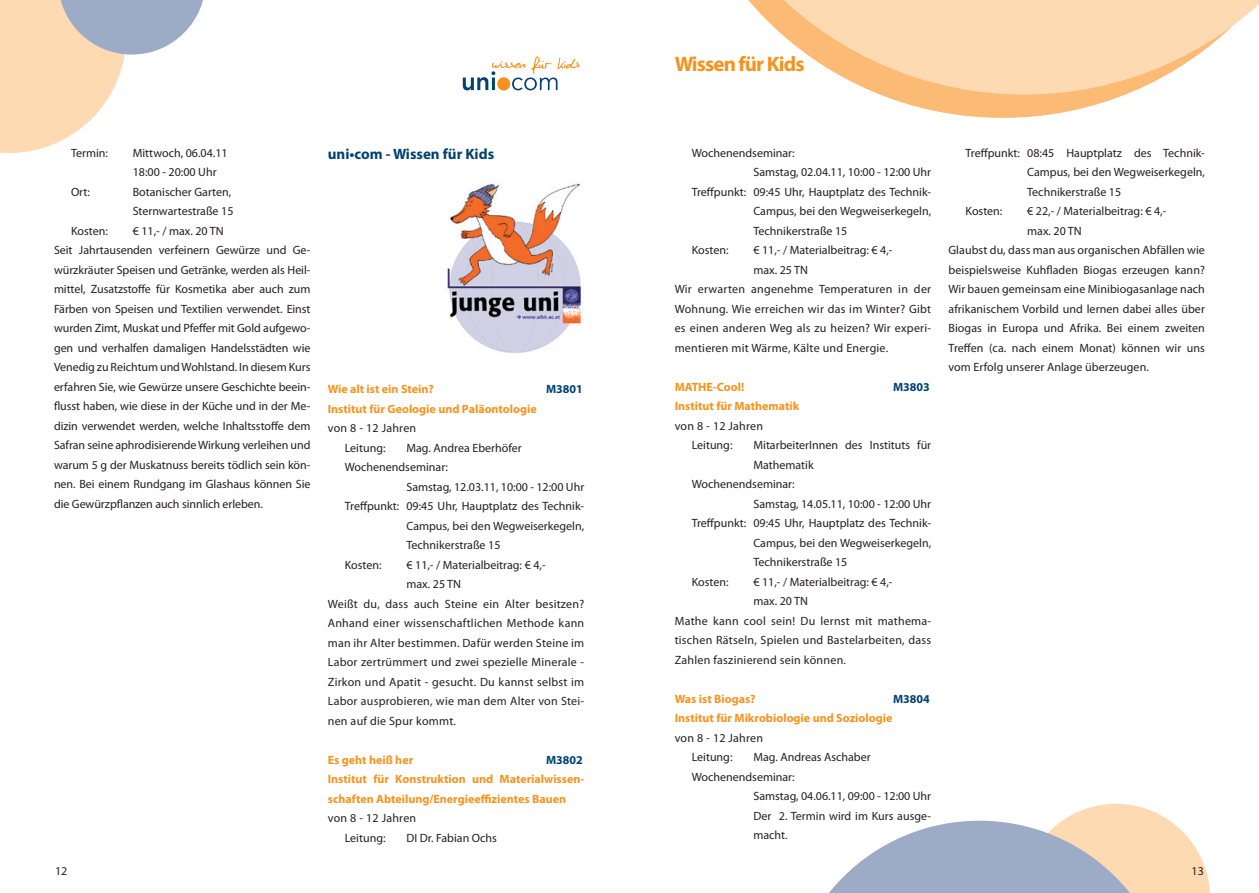
<style>
.page{position:relative;width:1259px;height:893px;background:#fff}
.page>*{position:absolute;margin:0;border:0;box-sizing:border-box;transform-origin:0 0}
.t1{font:700 21px "Myriad Pro";letter-spacing:-.04em;color:#f7931d}
.t2{font:700 15px "Myriad Pro";color:#004271}
.t3{font:12px/19.5px "Myriad Pro";color:#231f20}
.t4{font:12px "Myriad Pro";letter-spacing:.02em;color:#231f20}
.t5{font:700 12px/19.5px "Myriad Pro";color:#f7931d}
.t6{font:700 12px "Myriad Pro";color:#004271}
</style>
<div class="page">
<svg style="left:0;top:0;width:203px;height:153px"></svg>
<svg style="left:829px;top:804px;width:381px;height:89px"></svg>
<svg style="left:881px;top:95px;width:243px;height:23px;fill:#fcbb74"></svg>
<svg style="left:748px;top:0;width:511px;height:95px;fill:#fedab3"></svg>
<img style="left:447px;top:183px;width:136px;height:170px">
<svg style="left:463px;top:56px;width:116px;height:34px"></svg>
<p class="t3" style="left:71px;top:143px;width:39px">Termin:</p>
<p class="t3" style="left:133px;top:143px;width:96px">Mittwoch, 06.04.11<br>18:00 - 20:00 Uhr</p>
<p class="t3" style="left:71px;top:182px;width:20px">Ort:</p>
<p class="t3" style="left:133px;top:182px;width:102px">Botanischer Garten,<br>Sternwartestraße 15</p>
<p class="t3" style="left:71px;top:221px;width:38px">Kosten:</p>
<p class="t3" style="left:54px;top:221px;width:258px;text-indent:79px">€ 11,- / max. 20 TN<br>Seit Jahrtausenden verfeinern Gewürze und Ge&shy;würzkräuter Speisen und Getränke, werden als Heil&shy;mittel, Zusatzstoffe für Kosmetika aber auch zum Färben von Speisen und Textilien verwendet. Einst wurden Zimt, Muskat und Pfeffer mit Gold aufgewo&shy;gen und verhalfen damaligen Handelsstädten wie Venedig zu Reichtum und Wohlstand. In diesem Kurs erfahren Sie, wie Gewürze unsere Geschichte beein&shy;flusst haben, wie diese in der Küche und in der Me&shy;dizin verwendet werden, welche Inhaltsstoffe dem Safran seine aphrodisierende Wirkung verleihen und warum 5 g der Muskatnuss bereits tödlich sein kön&shy;nen. Bei einem Rundgang im Glashaus können Sie die Gewürzpflanzen auch sinnlich erleben.</p>
<p class="t2" style="left:328px;top:144px;width:168px">uni•com - Wissen für Kids</p>
<p class="t5" style="left:328px;top:379px;width:108px">Wie alt ist ein Stein?</p>
<p class="t6" style="left:546px;top:381px;width:38px">M3801</p>
<p class="t5" style="left:328px;top:399px;width:210px">Institut für Geologie und Paläontologie</p>
<p class="t3" style="left:345px;top:418px;width:73px;text-indent:-17px">von 8 - 12 Jahren<br>Leitung:</p>
<p class="t3" style="left:406px;top:438px;width:117px">Mag. Andrea Eberhöfer</p>
<p class="t3" style="left:345px;top:457px;width:105px">Wochenendseminar:</p>
<p class="t3" style="left:406px;top:477px;width:179px">Samstag, 12.03.11, 10:00 - 12:00 Uhr</p>
<p class="t3" style="left:345px;top:496px;width:241px">Treffpunkt: 09:45 Uhr, Hauptplatz des Technik-</p>
<p class="t3" style="left:406px;top:516px;width:179px">Campus, bei den Wegweiserkegeln,</p>
<p class="t3" style="left:406px;top:535px;width:96px">Technikerstraße 15</p>
<p class="t3" style="left:345px;top:555px;width:38px">Kosten:</p>
<p class="t3" style="left:406px;top:555px;width:141px">€ 11,- / Materialbeitrag: € 4,-</p>
<p class="t3" style="left:406px;top:574px;width:56px">max. 25 TN</p>
<p class="t4" style="left:328px;top:596px;width:258px">Weißt du, dass auch Steine ein Alter besitzen?</p>
<p class="t4" style="left:328px;top:616px;width:258px">Anhand einer wissenschaftlichen Methode kann</p>
<p class="t4" style="left:328px;top:635px;width:258px">man ihr Alter bestimmen. Dafür werden Steine im</p>
<p class="t4" style="left:328px;top:655px;width:258px">Labor zertrümmert und zwei spezielle Minerale -</p>
<p class="t4" style="left:328px;top:674px;width:258px">Zirkon und Apatit - gesucht. Du kannst selbst im</p>
<p class="t4" style="left:328px;top:694px;width:258px">Labor ausprobieren, wie man dem Alter von Stei-</p>
<p class="t4" style="left:328px;top:713px;width:130px">nen auf die Spur kommt.</p>
<p class="t5" style="left:328px;top:750px;width:87px">Es geht heiß her</p>
<p class="t6" style="left:546px;top:752px;width:38px">M3802</p>
<p class="t5" style="left:328px;top:769px;width:258px">Institut für Konstruktion und Materialwissen&shy;schaften Abteilung/Energieeffizientes Bauen</p>
<p class="t3" style="left:345px;top:808px;width:73px;text-indent:-17px">von 8 - 12 Jahren<br>Leitung:</p>
<p class="t3" style="left:406px;top:828px;width:92px">DI Dr. Fabian Ochs</p>
<h1 class="t1" style="left:675px;top:50px;width:131px">Wissen für Kids</h1>
<p class="t3" style="left:692px;top:143px;width:105px">Wochenendseminar:</p>
<p class="t3" style="left:753px;top:162px;width:179px">Samstag, 02.04.11, 10:00 - 12:00 Uhr</p>
<p class="t3" style="left:692px;top:182px;width:241px">Treffpunkt: 09:45 Uhr, Hauptplatz des Technik-</p>
<p class="t3" style="left:753px;top:201px;width:179px">Campus, bei den Wegweiserkegeln,</p>
<p class="t3" style="left:753px;top:221px;width:96px">Technikerstraße 15</p>
<p class="t3" style="left:692px;top:240px;width:38px">Kosten:</p>
<p class="t3" style="left:753px;top:240px;width:141px">€ 11,- / Materialbeitrag: € 4,-</p>
<p class="t3" style="left:753px;top:260px;width:56px">max. 25 TN</p>
<p class="t4" style="left:675px;top:282px;width:258px">Wir erwarten angenehme Temperaturen in der</p>
<p class="t4" style="left:675px;top:301px;width:258px">Wohnung. Wie erreichen wir das im Winter? Gibt</p>
<p class="t4" style="left:675px;top:321px;width:258px">es einen anderen Weg als zu heizen? Wir experi-</p>
<p class="t4" style="left:675px;top:340px;width:215px">mentieren mit Wärme, Kälte und Energie.</p>
<p class="t5" style="left:675px;top:377px;width:71px">MATHE-Cool!</p>
<p class="t6" style="left:893px;top:379px;width:38px">M3803</p>
<p class="t5" style="left:675px;top:396px;width:126px">Institut für Mathematik</p>
<p class="t3" style="left:692px;top:416px;width:73px;text-indent:-17px">von 8 - 12 Jahren<br>Leitung:</p>
<p class="t3" style="left:753px;top:435px;width:179px">MitarbeiterInnen des Instituts für</p>
<p class="t3" style="left:753px;top:455px;width:62px">Mathematik</p>
<p class="t3" style="left:692px;top:474px;width:105px">Wochenendseminar:</p>
<p class="t3" style="left:753px;top:494px;width:179px">Samstag, 14.05.11, 10:00 - 12:00 Uhr</p>
<p class="t3" style="left:692px;top:513px;width:241px">Treffpunkt: 09:45 Uhr, Hauptplatz des Technik-</p>
<p class="t3" style="left:753px;top:533px;width:179px">Campus, bei den Wegweiserkegeln,</p>
<p class="t3" style="left:753px;top:552px;width:96px">Technikerstraße 15</p>
<p class="t3" style="left:692px;top:572px;width:38px">Kosten:</p>
<p class="t3" style="left:753px;top:572px;width:141px">€ 11,- / Materialbeitrag: € 4,-</p>
<p class="t3" style="left:753px;top:591px;width:56px">max. 20 TN</p>
<p class="t4" style="left:675px;top:613px;width:258px">Mathe kann cool sein! Du lernst mit mathema-</p>
<p class="t4" style="left:675px;top:633px;width:258px">tischen Rätseln, Spielen und Bastelarbeiten, dass</p>
<p class="t4" style="left:675px;top:652px;width:173px">Zahlen faszinierend sein können.</p>
<p class="t5" style="left:675px;top:689px;width:82px">Was ist Biogas?</p>
<p class="t6" style="left:893px;top:691px;width:38px">M3804</p>
<p class="t5" style="left:675px;top:708px;width:219px">Institut für Mikrobiologie und Soziologie</p>
<p class="t3" style="left:692px;top:728px;width:73px;text-indent:-17px">von 8 - 12 Jahren<br>Leitung:</p>
<p class="t3" style="left:753px;top:747px;width:119px">Mag. Andreas Aschaber</p>
<p class="t3" style="left:692px;top:767px;width:105px">Wochenendseminar:</p>
<p class="t3" style="left:753px;top:786px;width:179px">Samstag, 04.06.11, 09:00 - 12:00 Uhr</p>
<p class="t3" style="left:753px;top:806px;width:179px">Der 2. Termin wird im Kurs ausge-</p>
<p class="t3" style="left:753px;top:825px;width:36px">macht.</p>
<p class="t3" style="left:965px;top:143px;width:241px">Treffpunkt: 08:45 Hauptplatz des Technik-</p>
<p class="t3" style="left:1027px;top:162px;width:179px">Campus, bei den Wegweiserkegeln,</p>
<p class="t3" style="left:1027px;top:182px;width:96px">Technikerstraße 15</p>
<p class="t3" style="left:965px;top:201px;width:38px">Kosten:</p>
<p class="t3" style="left:1027px;top:201px;width:141px">€ 22,- / Materialbeitrag: € 4,-</p>
<p class="t3" style="left:1027px;top:221px;width:56px">max. 20 TN</p>
<p class="t3" style="left:948px;top:240px;width:258px">Glaubst du, dass man aus organischen Abfällen wie</p>
<p class="t3" style="left:948px;top:260px;width:258px">beispielsweise Kuhfladen Biogas erzeugen kann?</p>
<p class="t3" style="left:948px;top:279px;width:258px">Wir bauen gemeinsam eine Minibiogasanlage nach</p>
<p class="t3" style="left:948px;top:299px;width:258px">afrikanischem Vorbild und lernen dabei alles über</p>
<p class="t3" style="left:948px;top:318px;width:258px">Biogas in Europa und Afrika. Bei einem zweiten</p>
<p class="t3" style="left:948px;top:338px;width:258px">Treffen (ca. nach einem Monat) können wir uns</p>
<p class="t3" style="left:948px;top:357px;width:202px">vom Erfolg unserer Anlage überzeugen.</p>
<p class="t3" style="left:55px;top:861px;width:14px">12</p>
<p class="t3" style="left:1191px;top:861px;width:14px">13</p>
</div>
